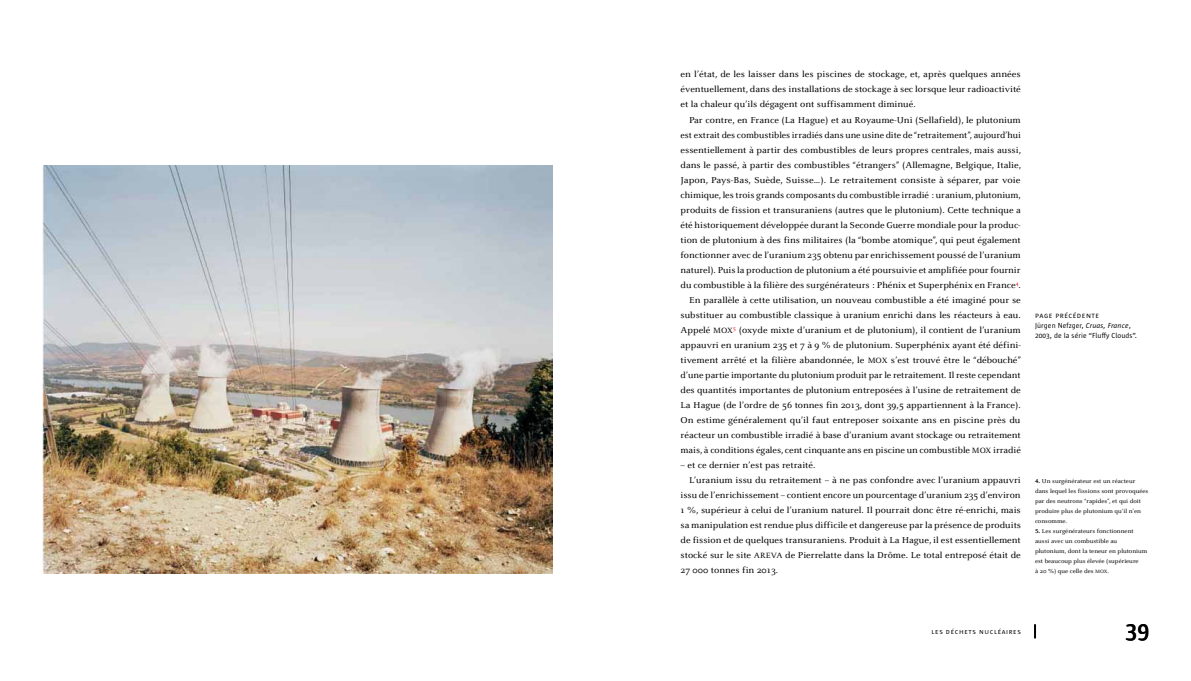
<style>
.page{position:relative;width:1191px;height:681px;background:#fff}
.page>*{position:absolute;margin:0;border:0;box-sizing:border-box;transform-origin:0 0}
.t1{font:600 24px "Sun";color:#000}
.t2{font:9px/15px "Celeste ST";color:#000;text-align:justify}
.t3{font:7.5px/10px "Sun";letter-spacing:.015em;color:#000}
.t4{font:7.5px "Sun Caps";letter-spacing:.07em;color:#000}
.t5{font:7px "Sun Caps";letter-spacing:.1em;color:#000}
.t6{font:6px/10px "Celeste ST";color:#000}
.s1{font-size:8px}
.s2{font-style:italic}
.s3{font-family:"Celeste ST SC Bold"}
.s4{font-size:5px}
</style>
<div class="page">
<svg style="left:1034px;top:624px;width:2px;height:14px"></svg>
<img style="left:43px;top:166px;width:510px;height:407px">
<p class="t2" style="left:680px;top:67px;width:342px">en l’état, de les laisser dans les piscines de stockage, et, après quelques années éventuellement, dans des installations de stockage à sec lorsque leur radioactivité et la chaleur qu’ils dégagent ont suffisamment diminué.</p>
<p class="t2" style="left:680px;top:112px;width:342px;text-align:right">Par contre, en France (La Hague) et au Royaume-Uni (Sellafield), le plutonium est extrait des combustibles irradiés dans une usine dite de “retraitement”, aujourd’hui essentiellement à partir des combustibles de leurs propres centrales, mais aussi, dans le passé, à partir des combustibles “étrangers” (Allemagne, Belgique, Italie, Japon, Pays-Bas, Suède, Suisse…). Le retraitement consiste à séparer, par voie chimique, les trois grands composants du combustible irradié : uranium, plutonium, produits de fission et transuraniens (autres que le plutonium). Cette technique a été historiquement développée durant la Seconde Guerre mondiale pour la produc&shy;tion de plutonium à des fins militaires (la “bombe atomique”, qui peut également fonctionner avec de l’uranium 235 obtenu par enrichissement poussé de l’uranium naturel). Puis la production de plutonium a été poursuivie et amplifiée pour fournir du combustible à la filière des surgénérateurs : Phénix et Superphénix en France<sup>4</sup>.<br>En parallèle à cette utilisation, un nouveau combustible a été imaginé pour se substituer au combustible classique à uranium enrichi dans les réacteurs à eau.<br>Appelé <span class="s1">mox</span><sup>5</sup> (oxyde mixte d’uranium et de plutonium), il contient de l’uranium appauvri en uranium 235 et 7 à 9 % de plutonium. Superphénix ayant été défini&shy;tivement arrêté et la filière abandonnée, le <span class="s1">mox</span> s’est trouvé être le “débouché” d’une partie importante du plutonium produit par le retraitement. Il reste cependant des quantités importantes de plutonium entreposées à l’usine de retraitement de La Hague (de l’ordre de 56 tonnes fin 2013, dont 39,5 appartiennent à la France).<br>On estime généralement qu’il faut entreposer soixante ans en piscine près du réacteur un combustible irradié à base d’uranium avant stockage ou retraitement mais, à conditions égales, cent cinquante ans en piscine un combustible <span class="s1">mox</span> irradié</p>
<p class="t2" style="left:680px;top:457px;width:136px">– et ce dernier n’est pas retraité.</p>
<p class="t2" style="left:689px;top:472px;width:333px">L’uranium issu du retraitement – à ne pas confondre avec l’uranium appauvri</p>
<p class="t2" style="left:680px;top:487px;width:341px">issu de l’enrichissement – contient encore un pourcentage d’uranium 235 d’environ</p>
<p class="t2" style="left:680px;top:502px;width:342px">1 %, supérieur à celui de l’uranium naturel. Il pourrait donc être ré-enrichi, mais</p>
<p class="t2" style="left:680px;top:517px;width:342px">sa manipulation est rendue plus difficile et dangereuse par la présence de produits</p>
<p class="t2" style="left:680px;top:532px;width:342px">de fission et de quelques transuraniens. Produit à La Hague, il est essentiellement</p>
<p class="t2" style="left:680px;top:547px;width:342px">stocké sur le site <span class="s1">areva</span> de Pierrelatte dans la Drôme. Le total entreposé était de</p>
<p class="t2" style="left:680px;top:562px;width:99px">27 000 tonnes fin 2013.</p>
<p class="t4" style="left:1035px;top:311px;width:66px">page précédente</p>
<p class="t3" style="left:1035px;top:320px;width:103px">Jürgen Nefzger, <span class="s2">Cruas, France</span>,<br>2003, de la série “Fluffy Clouds”.</p>
<p class="t6" style="left:1035px;top:476px;width:115px"><span class="s3">4.</span> Un surgénérateur est un réacteur dans lequel les fissions sont provoquées par des neutrons “rapides”, et qui doit produire plus de plutonium qu’il n’en consomme.</p>
<p class="t6" style="left:1035px;top:526px;width:114px"><span class="s3">5.</span> Les surgénérateurs fonctionnent aussi avec un combustible au plutonium, dont la teneur en plutonium est beaucoup plus élevée (supérieure<br>à 20 %) que celle des <span class="s4">mox</span>.</p>
<p class="t5" style="left:931px;top:627px;width:91px">les déchets nucléaires</p>
<h1 class="t1" style="left:1125px;top:617px;width:25px">39</h1>
</div>
